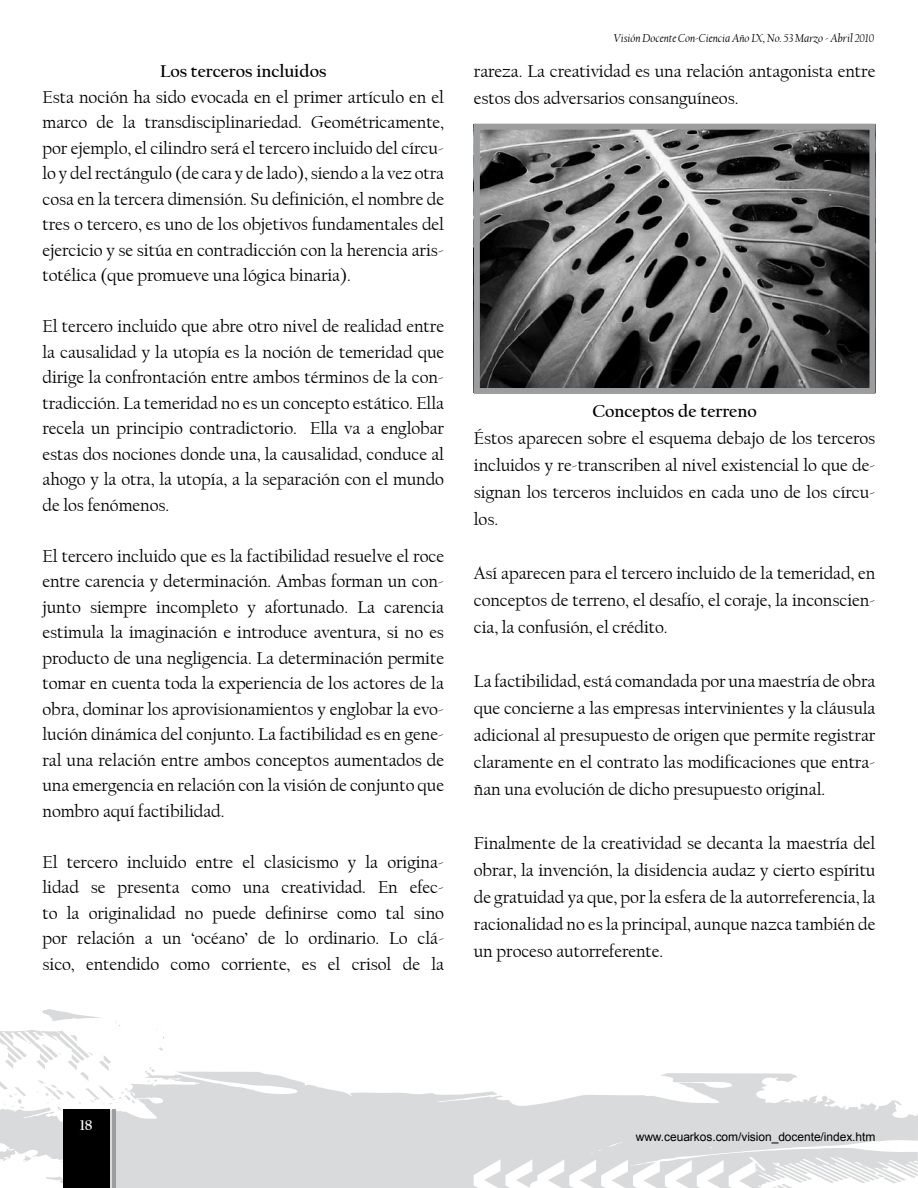
<style>
.page{position:relative;width:918px;height:1188px;background:#fff}
.page>*{position:absolute;margin:0;border:0;box-sizing:border-box;transform-origin:0 0}
.t1{font:18px/25.5px "Californian FB";letter-spacing:-.005em;color:#000;text-align:justify}
.t2{font:700 18px "Californian FB";letter-spacing:-.005em;color:#000}
.t3{font:700 15px "Californian FB";color:#fff}
.t4{font:italic 12px "Californian FB";letter-spacing:-.005em;color:#000}
.t5{font:12px "Arial";letter-spacing:-.005em;color:#000}
</style>
<div class="page">
<svg style="left:0;top:1072px;width:917px;height:116px;fill:#d9dadb"></svg>
<svg style="left:474px;top:1135px;width:292px;height:53px"></svg>
<svg style="left:0;top:1009px;width:166px;height:105px"></svg>
<div style="left:64px;top:1110px;width:46px;height:78px;background:#000"></div>
<hr style="left:113px;top:1110px;width:3px;height:78px;background:#9c9d9f">
<svg style="left:917px;top:1114px;width:1px;height:62px"></svg>
<img style="left:481px;top:125px;width:395px;height:268px">
<div style="left:474px;top:124px;width:401px;height:270px;border:6px solid #9c9d9f"></div>
<p class="t2" style="left:160px;top:61px;width:168px">Los terceros incluidos</p>
<p class="t1" style="left:43px;top:84px;width:403px">Esta noción ha sido evocada en el primer artículo en el marco de la transdisciplinariedad. Geométricamente, por ejemplo, el cilindro será el tercero incluido del círcu&shy;lo y del rectángulo (de cara y de lado), siendo a la vez otra cosa en la tercera dimensión. Su definición, el nombre de tres o tercero, es uno de los objetivos fundamentales del ejercicio y se sitúa en contradicción con la herencia aris&shy;totélica (que promueve una lógica binaria).</p>
<p class="t1" style="left:43px;top:314px;width:403px">El tercero incluido que abre otro nivel de realidad entre la causalidad y la utopía es la noción de temeridad que dirige la confrontación entre ambos términos de la con&shy;tradicción. La temeridad no es un concepto estático. Ella recela un principio contradictorio. Ella va a englobar estas dos nociones donde una, la causalidad, conduce al ahogo y la otra, la utopía, a la separación con el mundo de los fenómenos.</p>
<p class="t1" style="left:43px;top:543px;width:403px">El tercero incluido que es la factibilidad resuelve el roce entre carencia y determinación. Ambas forman un con&shy;junto siempre incompleto y afortunado. La carencia estimula la imaginación e introduce aventura, si no es producto de una negligencia. La determinación permite tomar en cuenta toda la experiencia de los actores de la obra, dominar los aprovisionamientos y englobar la evo&shy;lución dinámica del conjunto. La factibilidad es en gene&shy;ral una relación entre ambos conceptos aumentados de una emergencia en relación con la visión de conjunto que nombro aquí factibilidad.</p>
<p class="t1" style="left:43px;top:849px;width:403px">El tercero incluido entre el clasicismo y la origina&shy;lidad se presenta como una creatividad. En efec&shy;to la originalidad no puede definirse como tal sino por relación a un ‘océano’ de lo ordinario. Lo clá&shy;sico, entendido como corriente, es el crisol de la</p>
<p class="t4" style="left:614px;top:31px;width:262px">Visión Docente Con-Ciencia Año IX, No. 53 Marzo - Abril 2010</p>
<p class="t1" style="left:474px;top:58px;width:403px;line-height:27px">rareza. La creatividad es una relación antagonista entre estos dos adversarios consanguíneos.</p>
<p class="t2" style="left:593px;top:401px;width:166px">Conceptos de terreno</p>
<p class="t1" style="left:474px;top:425px;width:403px;line-height:27px">Éstos aparecen sobre el esquema debajo de los terceros incluidos y re-transcriben al nivel existencial lo que de&shy;signan los terceros incluidos en cada uno de los círcu&shy;los.</p>
<p class="t1" style="left:474px;top:560px;width:403px;line-height:27px">Así aparecen para el tercero incluido de la temeridad, en conceptos de terreno, el desafío, el coraje, la inconscien&shy;cia, la confusión, el crédito.</p>
<p class="t1" style="left:474px;top:668px;width:403px;line-height:27px">La factibilidad, está comandada por una maestría de obra que concierne a las empresas intervinientes y la cláusula adicional al presupuesto de origen que permite registrar claramente en el contrato las modificaciones que entra&shy;ñan una evolución de dicho presupuesto original.</p>
<p class="t1" style="left:474px;top:830px;width:403px;line-height:27px">Finalmente de la creatividad se decanta la maestría del obrar, la invención, la disidencia audaz y cierto espíritu de gratuidad ya que, por la esfera de la autorreferencia, la racionalidad no es la principal, aunque nazca también de un proceso autorreferente.</p>
<p class="t3" style="left:80px;top:1117px;width:14px">18</p>
<p class="t5" style="left:636px;top:1129px;width:241px">www.ceuarkos.com/vision_docente/index.htm</p>
</div>
